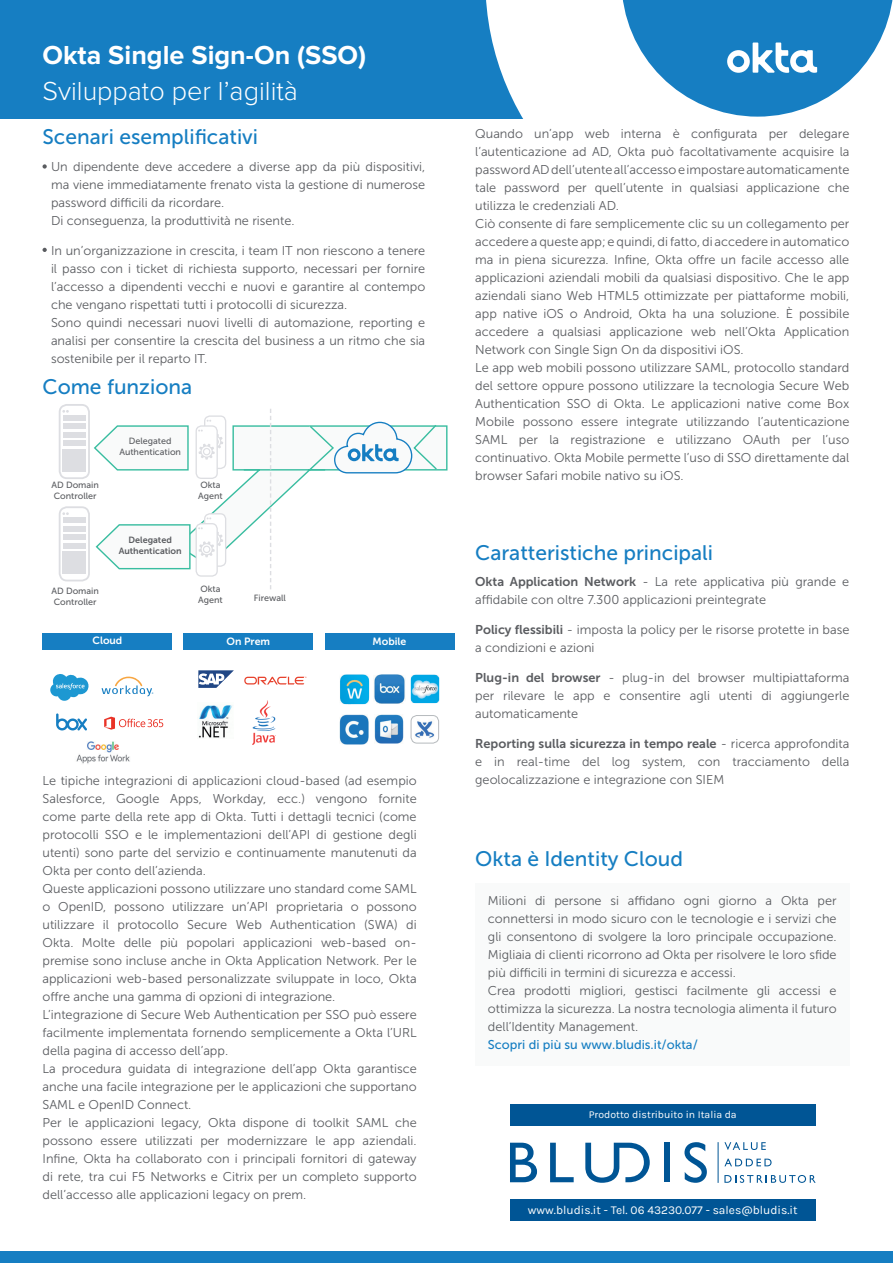
<style>
.page{position:relative;width:893px;height:1263px;background:#fff}
.page>*{position:absolute;margin:0;border:0;box-sizing:border-box;transform-origin:0 0}
.t1{font:700 27px "Proxima Nova";color:#fff}
.t2{font:300 27px "Proxima Nova";color:#fff}
.t3{font:21px "Museo Sans 500";color:#167ec2}
.t4{font:12.75px/18px "Museo Sans 300";color:#5a5c60;text-align:justify}
.t5{font:12.75px "Museo Sans 500";color:#167ec2}
.t6{font:12px "Karla";color:#fff}
.t7{font:10.5px "Karla";color:#fff}
.t8{font:10.5px "Museo Sans 700";color:#fff}
.t9{font:9px "Museo Sans 500";color:#5a5c60}
.t10{font:9px "Museo Sans 700";color:#5a5c60}
.s1{font-family:"Museo Sans 700"}
</style>
<div class="page">
<div style="left:0;top:0;width:893px;height:119px;background:#167ec2"></div>
<svg style="left:486px;top:0;width:407px;height:119px"></svg>
<svg style="left:727px;top:43px;width:90px;height:30px"></svg>
<div style="left:475px;top:883px;width:374px;height:183px;background:#f9fafa"></div>
<svg style="left:43px;top:164px;width:4px;height:5px"></svg>
<svg style="left:43px;top:248px;width:4px;height:4px"></svg>
<div style="left:0;top:1252px;width:893px;height:11px;background:#167ec2"></div>
<div style="left:43px;top:633px;width:129px;height:17px;background:#167ec2"></div>
<div style="left:183px;top:633px;width:130px;height:17px;background:#167ec2"></div>
<div style="left:59px;top:404px;width:31px;height:75px;border:2px solid #dddee2;border-radius:7px"></div>
<div style="left:63px;top:415px;width:23px;height:6px;background:#dddee2"></div>
<div style="left:63px;top:423px;width:23px;height:6px;background:#dddee2"></div>
<div style="left:63px;top:432px;width:23px;height:6px;background:#dddee2"></div>
<div style="left:63px;top:440px;width:23px;height:6px;background:#dddee2"></div>
<div style="left:62px;top:449px;width:24px;height:23px;background:#dddee2"></div>
<svg style="left:62px;top:410px;width:7px;height:3px"></svg>
<div style="left:59px;top:506px;width:31px;height:75px;border:2px solid #dddee2;border-radius:7px"></div>
<div style="left:63px;top:517px;width:23px;height:6px;background:#dddee2"></div>
<div style="left:63px;top:526px;width:23px;height:6px;background:#dddee2"></div>
<div style="left:63px;top:534px;width:23px;height:6px;background:#dddee2"></div>
<div style="left:63px;top:543px;width:23px;height:5px;background:#dddee2"></div>
<div style="left:62px;top:551px;width:24px;height:23px;background:#dddee2"></div>
<svg style="left:62px;top:512px;width:7px;height:3px"></svg>
<div style="left:232px;top:425px;width:215px;height:45px;background:#f9fafa;border:1px solid #39bda0"></div>
<svg style="left:94px;top:409px;width:344px;height:180px"></svg>
<svg style="left:50px;top:674px;width:39px;height:27px"></svg>
<svg style="left:56px;top:713px;width:31px;height:18px"></svg>
<svg style="left:102px;top:676px;width:51px;height:20px"></svg>
<svg style="left:104px;top:717px;width:59px;height:13px"></svg>
<img style="left:76px;top:741px;width:54px;height:23px">
<svg style="left:198px;top:670px;width:36px;height:18px"></svg>
<svg style="left:244px;top:677px;width:63px;height:7px"></svg>
<img style="left:198px;top:705px;width:35px;height:33px">
<img style="left:252px;top:701px;width:24px;height:44px">
<div style="left:325px;top:633px;width:129px;height:17px;background:#167ec2"></div>
<img style="left:339px;top:715px;width:30px;height:29px">
<img style="left:374px;top:715px;width:30px;height:29px">
<img style="left:415px;top:721px;width:20px;height:17px">
<div style="left:411px;top:715px;width:28px;height:28px;border:1px solid #b6babd;border-radius:6px"></div>
<img style="left:411px;top:675px;width:28px;height:28px">
<img style="left:340px;top:674px;width:29px;height:30px">
<img style="left:374px;top:674px;width:31px;height:30px">
<div style="left:510px;top:1104px;width:306px;height:22px;background:#005595"></div>
<svg style="left:510px;top:1143px;width:27px;height:39px"></svg>
<svg style="left:550px;top:1143px;width:24px;height:39px"></svg>
<svg style="left:585px;top:1143px;width:65px;height:40px"></svg>
<div style="left:664px;top:1143px;width:6px;height:39px;background:#005595"></div>
<svg style="left:684px;top:1142px;width:23px;height:41px"></svg>
<hr style="left:718px;top:1142px;width:1px;height:41px;background:#005595">
<svg style="left:724px;top:1142px;width:42px;height:8px"></svg>
<svg style="left:724px;top:1175px;width:92px;height:8px"></svg>
<svg style="left:724px;top:1158px;width:48px;height:8px"></svg>
<div style="left:510px;top:1199px;width:306px;height:21px;background:#005595"></div>
<p class="t1" style="left:43px;top:39px;width:325px">Okta Single Sign-On (SSO)</p>
<p class="t2" style="left:43px;top:79px;width:257px">Sviluppato per l’agilità</p>
<p class="t3" style="left:43px;top:126px;width:217px">Scenari esemplificativi</p>
<p class="t4" style="left:51px;top:157px;width:376px">Un dipendente deve accedere a diverse app da più dispositivi, ma viene immediatamente frenato vista la gestione di numerose password difficili da ricordare.</p>
<p class="t4" style="left:51px;top:211px;width:245px">Di conseguenza, la produttività ne risente.</p>
<p class="t4" style="left:51px;top:241px;width:376px">In un’organizzazione in crescita, i team IT non riescono a tenere il passo con i ticket di richiesta supporto, necessari per fornire l’accesso a dipendenti vecchi e nuovi e garantire al contempo che vengano rispettati tutti i protocolli di sicurezza.</p>
<p class="t4" style="left:51px;top:313px;width:376px">Sono quindi necessari nuovi livelli di automazione, reporting e analisi per consentire la crescita del business a un ritmo che sia sostenibile per il reparto IT.</p>
<p class="t3" style="left:43px;top:375px;width:151px">Come funziona</p>
<p class="t9" style="left:51px;top:480px;width:49px">AD Domain</p>
<p class="t9" style="left:54px;top:491px;width:44px">Controller</p>
<p class="t9" style="left:51px;top:586px;width:49px">AD Domain</p>
<p class="t9" style="left:54px;top:597px;width:44px">Controller</p>
<p class="t9" style="left:129px;top:436px;width:44px">Delegated</p>
<p class="t9" style="left:119px;top:447px;width:63px">Authentication</p>
<p class="t10" style="left:129px;top:535px;width:45px">Delegated</p>
<p class="t10" style="left:119px;top:545px;width:65px">Authentication</p>
<p class="t9" style="left:200px;top:480px;width:22px">Okta</p>
<p class="t9" style="left:198px;top:491px;width:26px">Agent</p>
<p class="t9" style="left:200px;top:584px;width:22px">Okta</p>
<p class="t9" style="left:198px;top:595px;width:26px">Agent</p>
<p class="t9" style="left:254px;top:593px;width:34px">Firewall</p>
<p class="t8" style="left:92px;top:635px;width:31px">Cloud</p>
<p class="t8" style="left:227px;top:635px;width:45px">On Prem</p>
<p class="t8" style="left:373px;top:635px;width:35px">Mobile</p>
<p class="t4" style="left:43px;top:772px;width:376px">Le tipiche integrazioni di applicazioni cloud-based (ad esempio Salesforce, Google Apps, Workday, ecc.) vengono fornite come parte della rete app di Okta. Tutti i dettagli tecnici (come protocolli SSO e le implementazioni dell’API di gestione degli utenti) sono parte del servizio e continuamente manutenuti da Okta per conto dell’azienda.</p>
<p class="t4" style="left:43px;top:880px;width:376px">Queste applicazioni possono utilizzare uno standard come SAML o OpenID, possono utilizzare un’API proprietaria o possono utilizzare il protocollo Secure Web Authentication (SWA) di Okta. Molte delle più popolari applicazioni web-based on&shy;premise sono incluse anche in Okta Application Network. Per le applicazioni web-based personalizzate sviluppate in loco, Okta offre anche una gamma di opzioni di integrazione.</p>
<p class="t4" style="left:43px;top:1006px;width:376px">L’integrazione di Secure Web Authentication per SSO può essere facilmente implementata fornendo semplicemente a Okta l’URL della pagina di accesso dell’app.</p>
<p class="t4" style="left:43px;top:1060px;width:376px">La procedura guidata di integrazione dell’app Okta garantisce anche una facile integrazione per le applicazioni che supportano SAML e OpenID Connect.</p>
<p class="t4" style="left:43px;top:1114px;width:376px">Per le applicazioni legacy, Okta dispone di toolkit SAML che possono essere utilizzati per modernizzare le app aziendali.<br>Infine, Okta ha collaborato con i principali fornitori di gateway di rete, tra cui F5 Networks e Citrix per un completo supporto dell’accesso alle applicazioni legacy on prem.</p>
<p class="t4" style="left:475px;top:125px;width:376px">Quando un’app web interna è configurata per delegare l’autenticazione ad AD, Okta può facoltativamente acquisire la password AD dell’utente all’accesso e impostare automaticamente tale password per quell’utente in qualsiasi applicazione che utilizza le credenziali AD.</p>
<p class="t4" style="left:475px;top:215px;width:376px">Ciò consente di fare semplicemente clic su un collegamento per accedere a queste app; e quindi, di fatto, di accedere in automatico ma in piena sicurezza. Infine, Okta offre un facile accesso alle applicazioni aziendali mobili da qualsiasi dispositivo. Che le app aziendali siano Web HTML5 ottimizzate per piattaforme mobili, app native iOS o Android, Okta ha una soluzione. È possibile accedere a qualsiasi applicazione web nell’Okta Application Network con Single Sign On da dispositivi iOS.</p>
<p class="t4" style="left:475px;top:359px;width:376px">Le app web mobili possono utilizzare SAML, protocollo standard del settore oppure possono utilizzare la tecnologia Secure Web Authentication SSO di Okta. Le applicazioni native come Box Mobile possono essere integrate utilizzando l’autenticazione SAML per la registrazione e utilizzano OAuth per l’uso continuativo. Okta Mobile permette l’uso di SSO direttamente dal browser Safari mobile nativo su iOS.</p>
<p class="t3" style="left:475px;top:541px;width:239px">Caratteristiche principali</p>
<p class="t4" style="left:475px;top:572px;width:376px"><span class="s1">Okta Application Network</span> - La rete applicativa più grande e affidabile con oltre 7.300 applicazioni preintegrate</p>
<p class="t4" style="left:475px;top:620px;width:376px"><span class="s1">Policy flessibili</span> - imposta la policy per le risorse protette in base a condizioni e azioni</p>
<p class="t4" style="left:475px;top:668px;width:376px"><span class="s1">Plug-in del browser</span> - plug-in del browser multipiattaforma per rilevare le app e consentire agli utenti di aggiungerle automaticamente</p>
<p class="t4" style="left:475px;top:734px;width:376px"><span class="s1">Reporting sulla sicurezza in tempo reale</span> - ricerca approfondita e in real-time del log system, con tracciamento della geolocalizzazione e integrazione con SIEM</p>
<p class="t3" style="left:475px;top:847px;width:209px">Okta è Identity Cloud</p>
<p class="t4" style="left:488px;top:892px;width:350px">Milioni di persone si affidano ogni giorno a Okta per connettersi in modo sicuro con le tecnologie e i servizi che gli consentono di svolgere la loro principale occupazione.<br>Migliaia di clienti ricorrono ad Okta per risolvere le loro sfide più difficili in termini di sicurezza e accessi.</p>
<p class="t4" style="left:488px;top:982px;width:350px">Crea prodotti migliori, gestisci facilmente gli accessi e ottimizza la sicurezza. La nostra tecnologia alimenta il futuro dell’Identity Management.</p>
<p class="t5" style="left:488px;top:1038px;width:211px">Scopri di più su www.bludis.it/okta/</p>
<p class="t7" style="left:589px;top:1108px;width:149px">Prodotto distribuito in Italia da</p>
<p class="t6" style="left:528px;top:1202px;width:271px">www.bludis.it - Tel. 06 43230.077 - sales@bludis.it</p>
</div>
